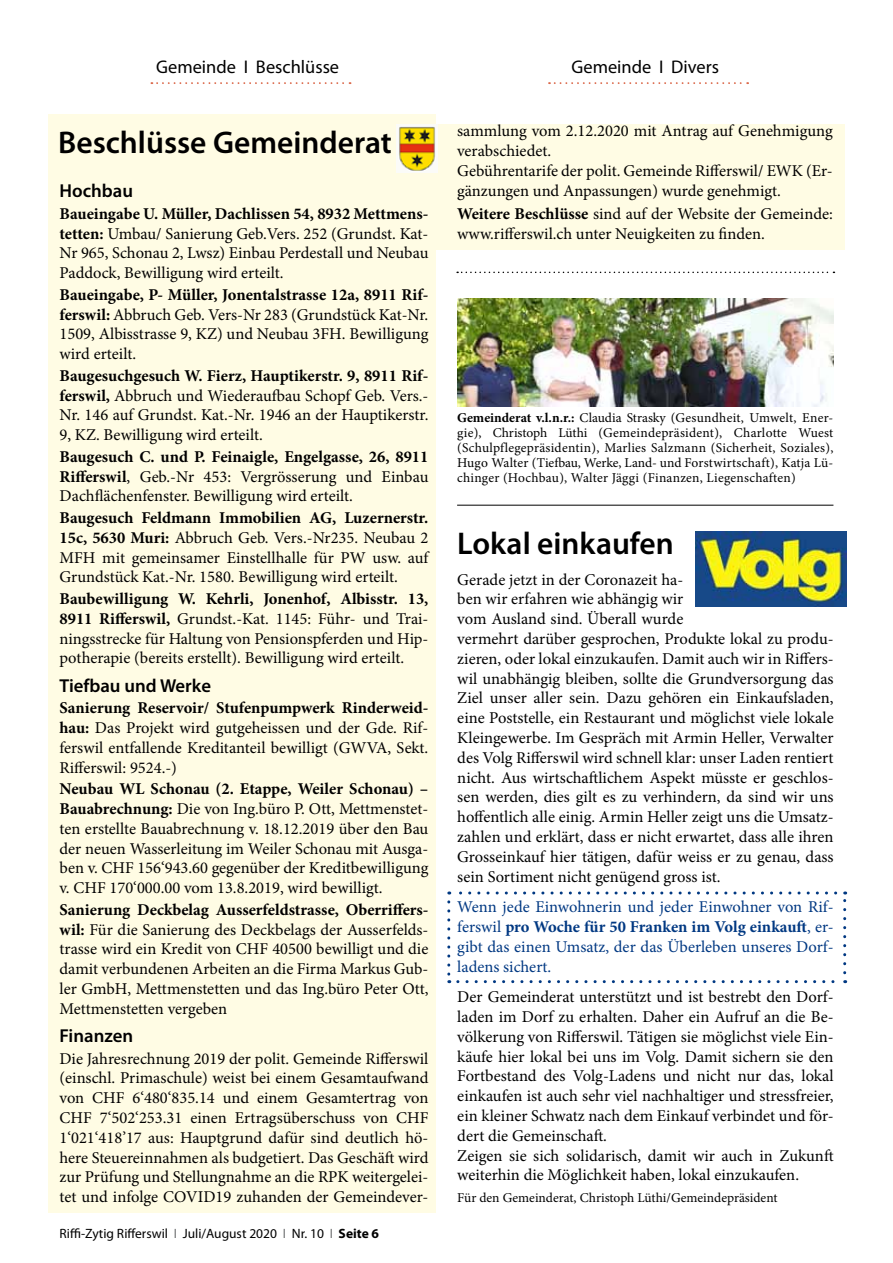
<style>
.page{position:relative;width:893px;height:1263px;background:#fff}
.page>*{position:absolute;margin:0;border:0;box-sizing:border-box;transform-origin:0 0}
.t1{font:600 31.5px "Myriad Pro";color:#000}
.t2{font:600 18.75px "Myriad Pro";color:#000}
.t3{font:18.3px "Myriad Pro";color:#000}
.t4{font:16.5px/19.8px "Minion Pro";color:#000;text-align:justify}
.t5{font:16.5px/19.8px "Minion Pro";color:#003882;text-align:justify}
.t6{font:13.5px/15px "Minion Pro";letter-spacing:.005em;color:#000;text-align:justify}
.t7{font:13.5px "Myriad Pro";color:#000}
.s1{font-weight:700}
.s2{color:#707172}
</style>
<div class="page">
<div style="left:436px;top:124px;width:408px;height:126px;background:#fffce4"></div>
<svg style="left:447px;top:902px;width:3px;height:81px"></svg>
<svg style="left:458px;top:980px;width:388px;height:3px"></svg>
<svg style="left:843px;top:891px;width:3px;height:82px"></svg>
<svg style="left:449px;top:891px;width:387px;height:3px"></svg>
<div style="left:48px;top:115px;width:388px;height:1098px;background:#fffce4"></div>
<img style="left:397px;top:125px;width:40px;height:47px">
<svg style="left:151px;top:82px;width:200px;height:2px"></svg>
<img style="left:457px;top:298px;width:376px;height:109px">
<hr style="left:457px;top:505px;width:376px;height:1px;background:#000">
<svg style="left:549px;top:82px;width:199px;height:2px"></svg>
<svg style="left:457px;top:272px;width:377px;height:1px"></svg>
<img style="left:696px;top:531px;width:150px;height:76px">
<p class="t3" style="left:156px;top:56px;width:184px">Gemeinde I Beschlüsse</p>
<h1 class="t1" style="left:58px;top:122px;width:335px">Beschlüsse Gemeinderat</h1>
<p class="t2" style="left:60px;top:179px;width:75px">Hochbau</p>
<p class="t4" style="left:60px;top:204px;width:370px"><span class="s1">Baueingabe U. Müller, Dachlissen 54, 8932 Mettmens&shy;tetten:</span> Umbau/ Sanierung Geb.Vers. 252 (Grundst. Kat-Nr 965, Schonau 2, Lwsz) Einbau Perdestall und Neubau Paddock, Bewilligung wird erteilt.</p>
<p class="t4" style="left:60px;top:285px;width:370px"><span class="s1">Baueingabe, P- Müller, Jonentalstrasse 12a, 8911 Rif&shy;ferswil:</span> Abbruch Geb. Vers-Nr 283 (Grundstück Kat-Nr.<br>1509, Albisstrasse 9, KZ) und Neubau 3FH. Bewilligung wird erteilt.</p>
<p class="t4" style="left:60px;top:366px;width:370px"><span class="s1">Baugesuchgesuch W. Fierz, Hauptikerstr. 9, 8911 Rif&shy;ferswil,</span> Abbruch und Wiederaufbau Schopf Geb. Vers.- Nr. 146 auf Grundst. Kat.-Nr. 1946 an der Hauptikerstr.<br>9, KZ. Bewilligung wird erteilt.</p>
<p class="t4" style="left:60px;top:447px;width:370px"><span class="s1">Baugesuch C. und P. Feinaigle, Engelgasse, 26, 8911<br>Rifferswil</span>, Geb.-Nr 453: Vergrösserung und Einbau Dachflächenfenster. Bewilligung wird erteilt.</p>
<p class="t4" style="left:60px;top:508px;width:370px"><span class="s1">Baugesuch Feldmann Immobilien AG, Luzernerstr.<br>15c, 5630 Muri:</span> Abbruch Geb. Vers.-Nr235. Neubau 2<br>MFH mit gemeinsamer Einstellhalle für PW usw. auf Grundstück Kat.-Nr. 1580. Bewilligung wird erteilt.</p>
<p class="t4" style="left:60px;top:589px;width:370px"><span class="s1">Baubewilligung W. Kehrli, Jonenhof, Albisstr. 13, 8911 Rifferswil,</span> Grundst.-Kat. 1145: Führ- und Trai&shy;ningsstrecke für Haltung von Pensionspferden und Hip&shy;potherapie (bereits erstellt). Bewilligung wird erteilt.</p>
<p class="t2" style="left:60px;top:673px;width:153px">Tiefbau und Werke</p>
<p class="t4" style="left:60px;top:698px;width:370px"><span class="s1">Sanierung Reservoir/ Stufenpumpwerk Rinderweid&shy;hau:</span> Das Projekt wird gutgeheissen und der Gde. Rif&shy;ferswil entfallende Kreditanteil bewilligt (GWVA, Sekt.<br>Rifferswil: 9524.-)</p>
<p class="t4" style="left:60px;top:779px;width:370px"><span class="s1">Neubau WL Schonau (2. Etappe, Weiler Schonau) – Bauabrechnung:</span> Die von Ing.büro P. Ott, Mettmenstet&shy;ten erstellte Bauabrechnung v. 18.12.2019 über den Bau der neuen Wasserleitung im Weiler Schonau mit Ausga&shy;ben v. CHF 156‘943.60 gegenüber der Kreditbewilligung v. CHF 170‘000.00 vom 13.8.2019, wird bewilligt.</p>
<p class="t4" style="left:60px;top:900px;width:370px"><span class="s1">Sanierung Deckbelag Ausserfeldstrasse, Oberriffers&shy;wil:</span> Für die Sanierung des Deckbelags der Ausserfelds&shy;trasse wird ein Kredit von CHF 40500 bewilligt und die damit verbundenen Arbeiten an die Firma Markus Gub&shy;ler GmbH, Mettmenstetten und das Ing.büro Peter Ott, Mettmenstetten vergeben</p>
<p class="t2" style="left:60px;top:1024px;width:75px">Finanzen</p>
<p class="t4" style="left:60px;top:1048px;width:370px">Die Jahresrechnung 2019 der polit. Gemeinde Rifferswil (einschl. Primaschule) weist bei einem Gesamtaufwand von CHF 6‘480‘835.14 und einem Gesamtertrag von CHF 7‘502‘253.31 einen Ertragsüberschuss von CHF 1‘021‘418’17 aus: Hauptgrund dafür sind deutlich hö&shy;here Steuereinnahmen als budgetiert. Das Geschäft wird zur Prüfung und Stellungnahme an die RPK weitergelei&shy;tet und infolge COVID19 zuhanden der Gemeindever-</p>
<p class="t7" style="left:60px;top:1225px;width:321px">Riffi-Zytig Rifferswil <span class="s2">I</span> Juli/August 2020 <span class="s2">I</span> Nr. 10 <span class="s2">I</span> <span class="s1">Seite 6</span></p>
<p class="t3" style="left:572px;top:56px;width:149px">Gemeinde I Divers</p>
<p class="t4" style="left:457px;top:121px;width:377px;text-align:left">sammlung vom 2.12.2020 mit Antrag auf Genehmigung verabschiedet.<br>Gebührentarife der polit. Gemeinde Rifferswil/ EWK (Er&shy;gänzungen und Anpassungen) wurde genehmigt.</p>
<p class="t4" style="left:457px;top:204px;width:377px"><span class="s1">Weitere Beschlüsse</span> sind auf der Website der Gemeinde: www.rifferswil.ch unter Neuigkeiten zu finden.</p>
<p class="t6" style="left:457px;top:411px;width:378px"><span class="s1">Gemeinderat v.l.n.r.:</span> Claudia Strasky (Gesundheit, Umwelt, Ener&shy;gie), Christoph Lüthi (Gemeindepräsident), Charlotte Wuest (Schulpflegepräsidentin), Marlies Salzmann (Sicherheit, Soziales), Hugo Walter (Tiefbau, Werke, Land- und Forstwirtschaft), Katja Lü&shy;chinger (Hochbau), Walter Jäggi (Finanzen, Liegenschaften)</p>
<h1 class="t1" style="left:457px;top:523px;width:218px">Lokal einkaufen</h1>
<p class="t4" style="left:457px;top:569px;width:378px;text-align:left">Gerade jetzt in der Coronazeit ha-<br>ben wir erfahren wie abhängig wir<br>vom Ausland sind. Überall wurde<br>vermehrt darüber gesprochen, Produkte lokal zu produ&shy;zieren, oder lokal einzukaufen. Damit auch wir in Riffers&shy;wil unabhängig bleiben, sollte die Grundversorgung das Ziel unser aller sein. Dazu gehören ein Einkaufsladen, eine Poststelle, ein Restaurant und möglichst viele lokale Kleingewerbe. Im Gespräch mit Armin Heller, Verwalter des Volg Rifferswil wird schnell klar: unser Laden rentiert nicht. Aus wirtschaftlichem Aspekt müsste er geschlos&shy;sen werden, dies gilt es zu verhindern, da sind wir uns hoffentlich alle einig. Armin Heller zeigt uns die Umsatz&shy;zahlen und erklärt, dass er nicht erwartet, dass alle ihren Grosseinkauf hier tätigen, dafür weiss er zu genau, dass sein Sortiment nicht genügend gross ist.</p>
<p class="t5" style="left:457px;top:897px;width:378px">Wenn jede Einwohnerin und jeder Einwohner von Rif&shy;ferswil <span class="s1">pro Woche für 50 Franken im Volg einkauft</span>, er&shy;gibt das einen Umsatz, der das Überleben unseres Dorf&shy;ladens sichert.</p>
<p class="t4" style="left:457px;top:987px;width:378px;text-align:left">Der Gemeinderat unterstützt und ist bestrebt den Dorf&shy;laden im Dorf zu erhalten. Daher ein Aufruf an die Be&shy;völkerung von Rifferswil. Tätigen sie möglichst viele Ein&shy;käufe hier lokal bei uns im Volg. Damit sichern sie den Fortbestand des Volg-Ladens und nicht nur das, lokal einkaufen ist auch sehr viel nachhaltiger und stressfreier, ein kleiner Schwatz nach dem Einkauf verbindet und för&shy;dert die Gemeinschaft.<br>Zeigen sie sich solidarisch, damit wir auch in Zukunft weiterhin die Möglichkeit haben, lokal einzukaufen.</p>
<p class="t6" style="left:457px;top:1190px;width:322px">Für den Gemeinderat, Christoph Lüthi/Gemeindepräsident</p>
</div>
